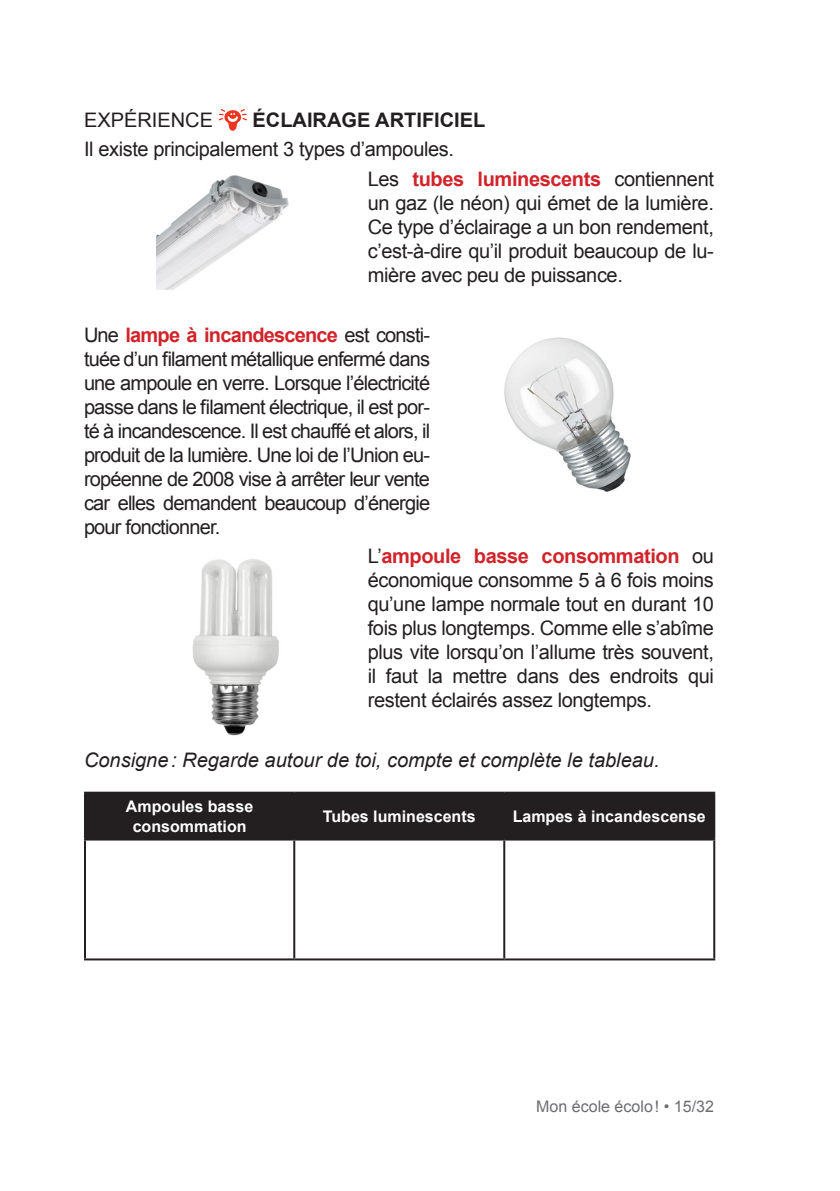
<style>
.page{position:relative;width:840px;height:1191px;background:#fff}
.page>*{position:absolute;margin:0;border:0;box-sizing:border-box;transform-origin:0 0}
.t1{font:20px/24px "Arial";letter-spacing:-.02em;color:#231f20;text-align:justify}
.t2{font:italic 20px "Arial";color:#231f20}
.t3{font:700 20px "Arial";color:#231f20}
.t4{font:20px "Arial";color:#231f20}
.t5{font:700 16px/19.2px "Arial";color:#fff;text-align:center}
.t6{font:16px "Arial";color:#6c6d70}
.s1{font-weight:700;color:#d1232a}
</style>
<div class="page">
<img style="left:156px;top:175px;width:133px;height:114px">
<div style="left:270px;top:244px;width:47px;height:51px;background:#fff"></div>
<img style="left:504px;top:337px;width:127px;height:155px">
<img style="left:192px;top:559px;width:87px;height:177px">
<svg style="left:218px;top:109px;width:29px;height:22px"></svg>
<div style="left:86px;top:793px;width:626px;height:45px;background:#231f20"></div>
<hr style="left:84px;top:791px;width:210px;height:2px;background:#231f20">
<hr style="left:84px;top:793px;width:2px;height:45px;background:#231f20">
<hr style="left:294px;top:791px;width:210px;height:2px;background:#231f20">
<hr style="left:293px;top:793px;width:2px;height:45px;background:#231f20">
<hr style="left:504px;top:791px;width:210px;height:2px;background:#231f20">
<hr style="left:503px;top:793px;width:2px;height:45px;background:#231f20">
<hr style="left:712px;top:793px;width:2px;height:45px;background:#231f20">
<hr style="left:84px;top:838px;width:210px;height:2px;background:#231f20">
<hr style="left:84px;top:840px;width:2px;height:118px;background:#231f20">
<hr style="left:294px;top:838px;width:210px;height:2px;background:#231f20">
<hr style="left:293px;top:840px;width:2px;height:118px;background:#231f20">
<hr style="left:504px;top:838px;width:210px;height:2px;background:#231f20">
<hr style="left:503px;top:840px;width:2px;height:118px;background:#231f20">
<hr style="left:712px;top:840px;width:2px;height:118px;background:#231f20">
<hr style="left:84px;top:958px;width:210px;height:2px;background:#231f20">
<hr style="left:294px;top:958px;width:210px;height:2px;background:#231f20">
<hr style="left:504px;top:958px;width:210px;height:2px;background:#231f20">
<p class="t4" style="left:84px;top:107px;width:130px">EXPÉRIENCE</p>
<p class="t3" style="left:252px;top:107px;width:234px">ÉCLAIRAGE ARTIFICIEL</p>
<p class="t1" style="left:84px;top:138px;width:371px">Il existe principalement 3 types d’ampoules.</p>
<p class="t1" style="left:367px;top:167px;width:347px">Les <span class="s1">tubes luminescents</span> contiennent un gaz (le néon) qui émet de la lumière.<br>Ce type d’éclairage a un bon rendement, c’est-à-dire qu’il produit beaucoup de lu&shy;mière avec peu de puissance.</p>
<p class="t1" style="left:84px;top:323px;width:347px">Une <span class="s1">lampe à incandescence</span> est consti&shy;tuée d’un filament métallique enfermé dans une ampoule en verre. Lorsque l’électricité passe dans le filament électrique, il est por&shy;té à incandescence. Il est chauffé et alors, il produit de la lumière. Une loi de l’Union eu&shy;ropéenne de 2008 vise à arrêter leur vente car elles demandent beaucoup d’énergie pour fonctionner.</p>
<p class="t1" style="left:367px;top:544px;width:347px">L’<span class="s1">ampoule basse consommation</span> ou économique consomme 5 à 6 fois moins qu’une lampe normale tout en durant 10 fois plus longtemps. Comme elle s’abîme plus vite lorsqu’on l’allume très souvent, il faut la mettre dans des endroits qui restent éclairés assez longtemps.</p>
<p class="t2" style="left:84px;top:746px;width:577px">Consigne: Regarde autour de toi, compte et complète le tableau.</p>
<p class="t5" style="left:126px;top:797px;width:129px">Ampoules basse consommation</p>
<p class="t5" style="left:323px;top:807px;width:154px">Tubes luminescents</p>
<p class="t5" style="left:512px;top:807px;width:194px">Lampes à incandescense</p>
<p class="t6" style="left:536px;top:1096px;width:179px">Mon école écolo! • 15/32</p>
</div>
